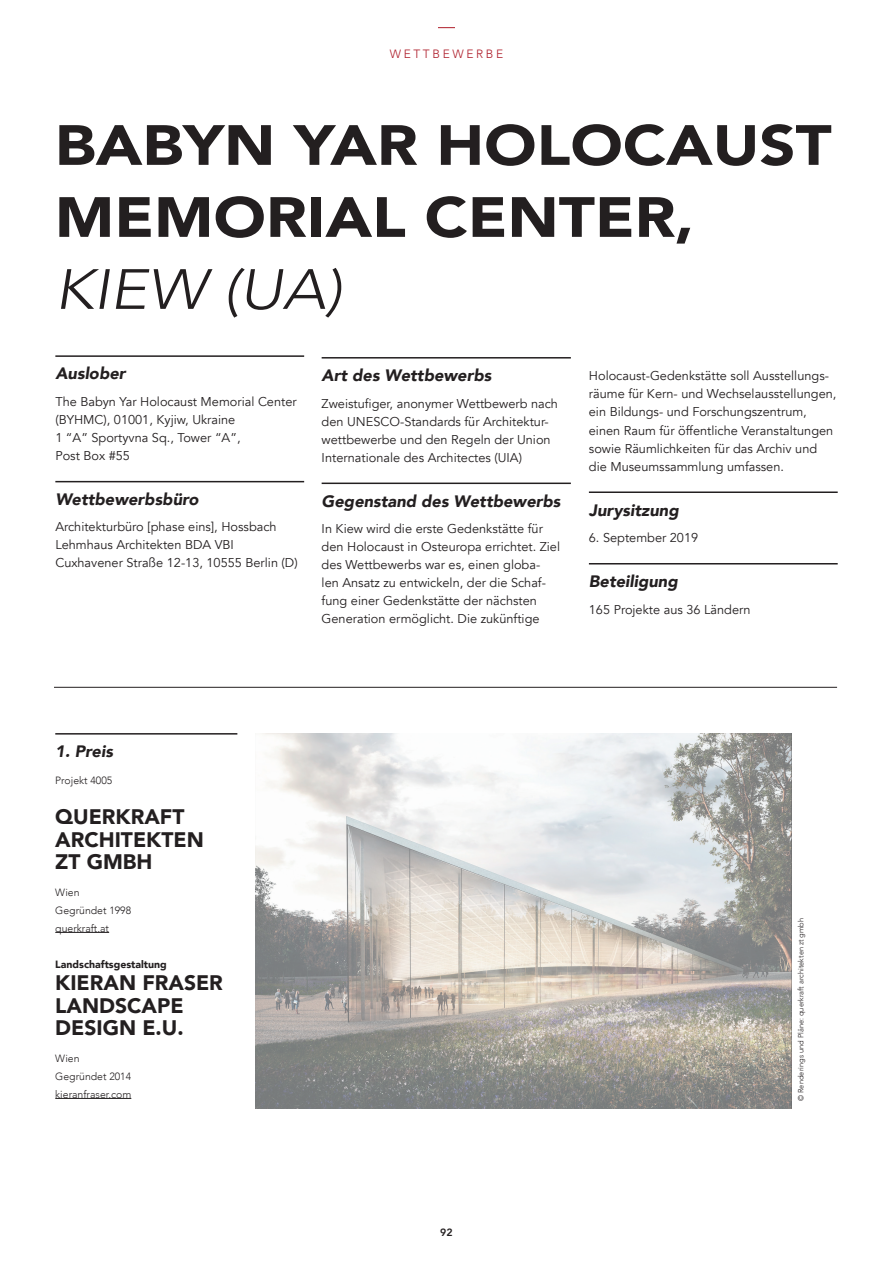
<style>
.page{position:relative;width:893px;height:1263px;background:#fff}
.page>*{position:absolute;margin:0;border:0;box-sizing:border-box;transform-origin:0 0}
.t1{font:900 56.1px/72px "Avenir";color:#231f20;scale:1.12 1}
.t2{font:italic 300 56.1px "Avenir";color:#231f20;scale:1.12 1}
.t3{font:900 21px/22.5px "Avenir";color:#231f20}
.t4{font:italic 900 16.5px "Avenir";color:#231f20}
.t5{font:12.75px/18px "Avenir";color:#231f20}
.t6{font:300 12px "Avenir";letter-spacing:.22em;color:#ae1d2a}
.t7{font:300 10.5px/18px "Avenir";color:#231f20}
.t8{font:900 10.5px "Avenir";color:#231f20}
.t9{font:800 10.5px "Avenir";color:#231f20}
.t10{font:300 7.5px "Avenir";color:#231f20}
</style>
<div class="page">
<img style="left:255px;top:733px;width:537px;height:375px">
<hr style="left:55px;top:355px;width:249px;height:2px;background:#231f20">
<hr style="left:55px;top:481px;width:249px;height:1px;background:#231f20">
<hr style="left:322px;top:357px;width:249px;height:2px;background:#231f20">
<hr style="left:322px;top:483px;width:249px;height:1px;background:#231f20">
<hr style="left:589px;top:491px;width:249px;height:2px;background:#231f20">
<hr style="left:589px;top:563px;width:249px;height:1px;background:#231f20">
<svg style="left:438px;top:27px;width:17px;height:1px"></svg>
<hr style="left:55px;top:733px;width:182px;height:1px;background:#231f20">
<hr style="left:55px;top:932px;width:54px;height:1px;background:#231f20">
<hr style="left:55px;top:1098px;width:76px;height:1px;background:#231f20">
<hr style="left:54px;top:687px;width:783px;height:1px;background:#231f20">
<p class="t6" style="left:390px;top:46px;width:115px">WETTBEWERBE</p>
<h1 class="t1" style="left:55px;top:108px;width:695px">BABYN YAR HOLOCAUST<br>MEMORIAL CENTER,</h1>
<h1 class="t2" style="left:55px;top:256px;width:258px">KIEW (UA)</h1>
<p class="t4" style="left:55px;top:360px;width:72px">Auslober</p>
<p class="t5" style="left:55px;top:393px;width:243px">The Babyn Yar Holocaust Memorial Center (BYHMC), 01001, Kyjiw, Ukraine<br>1 “A” Sportyvna Sq., Tower “A”,<br>Post Box #55</p>
<p class="t4" style="left:55px;top:485px;width:145px">Wettbewerbsbüro</p>
<p class="t5" style="left:55px;top:518px;width:244px">Architekturbüro [phase eins], Hossbach<br>Lehmhaus Architekten BDA VBI<br>Cuxhavener Straße 12-13, 10555 Berlin (D)</p>
<p class="t4" style="left:322px;top:362px;width:171px">Art des Wettbewerbs</p>
<p class="t5" style="left:322px;top:394px;width:238px">Zweistufiger, anonymer Wettbewerb nach den UNESCO-Standards für Architektur&shy;wettbewerbe und den Regeln der Union Internationale des Architectes (UIA)</p>
<p class="t4" style="left:322px;top:487px;width:240px">Gegenstand des Wettbewerbs</p>
<p class="t5" style="left:322px;top:520px;width:240px">In Kiew wird die erste Gedenkstätte für den Holocaust in Osteuropa errichtet. Ziel des Wettbewerbs war es, einen globa&shy;len Ansatz zu entwickeln, der die Schaf&shy;fung einer Gedenkstätte der nächsten Generation ermöglicht. Die zukünftige</p>
<p class="t5" style="left:589px;top:367px;width:249px">Holocaust-Gedenkstätte soll Ausstellungs&shy;räume für Kern- und Wechselausstellungen, ein Bildungs- und Forschungszentrum, einen Raum für öffentliche Veranstaltungen sowie Räumlichkeiten für das Archiv und die Museumssammlung umfassen.</p>
<p class="t4" style="left:589px;top:496px;width:91px">Jurysitzung</p>
<p class="t5" style="left:589px;top:529px;width:111px">6. September 2019</p>
<p class="t4" style="left:589px;top:568px;width:90px">Beteiligung</p>
<p class="t5" style="left:589px;top:600px;width:163px">165 Projekte aus 36 Ländern</p>
<p class="t4" style="left:55px;top:738px;width:59px">1. Preis</p>
<p class="t7" style="left:55px;top:771px;width:59px">Projekt 4005</p>
<h2 class="t3" style="left:55px;top:805px;width:150px">QUERKRAFT<br>ARCHITEKTEN<br>ZT GMBH</h2>
<p class="t7" style="left:55px;top:883px;width:77px">Wien<br>Gegründet 1998 querkraft.at</p>
<p class="t8" style="left:55px;top:955px;width:113px">Landschaftsgestaltung</p>
<h2 class="t3" style="left:55px;top:971px;width:169px">KIERAN FRASER<br>LANDSCAPE<br>DESIGN E.U.</h2>
<p class="t7" style="left:55px;top:1049px;width:78px">Wien<br>Gegründet 2014 kieranfraser.com</p>
<p class="t10" style="left:796px;top:1101px;width:185px;rotate:-90deg">© Renderings und Pläne: querkraft architekten zt gmbh</p>
<p class="t9" style="left:440px;top:1224px;width:14px">92</p>
</div>
